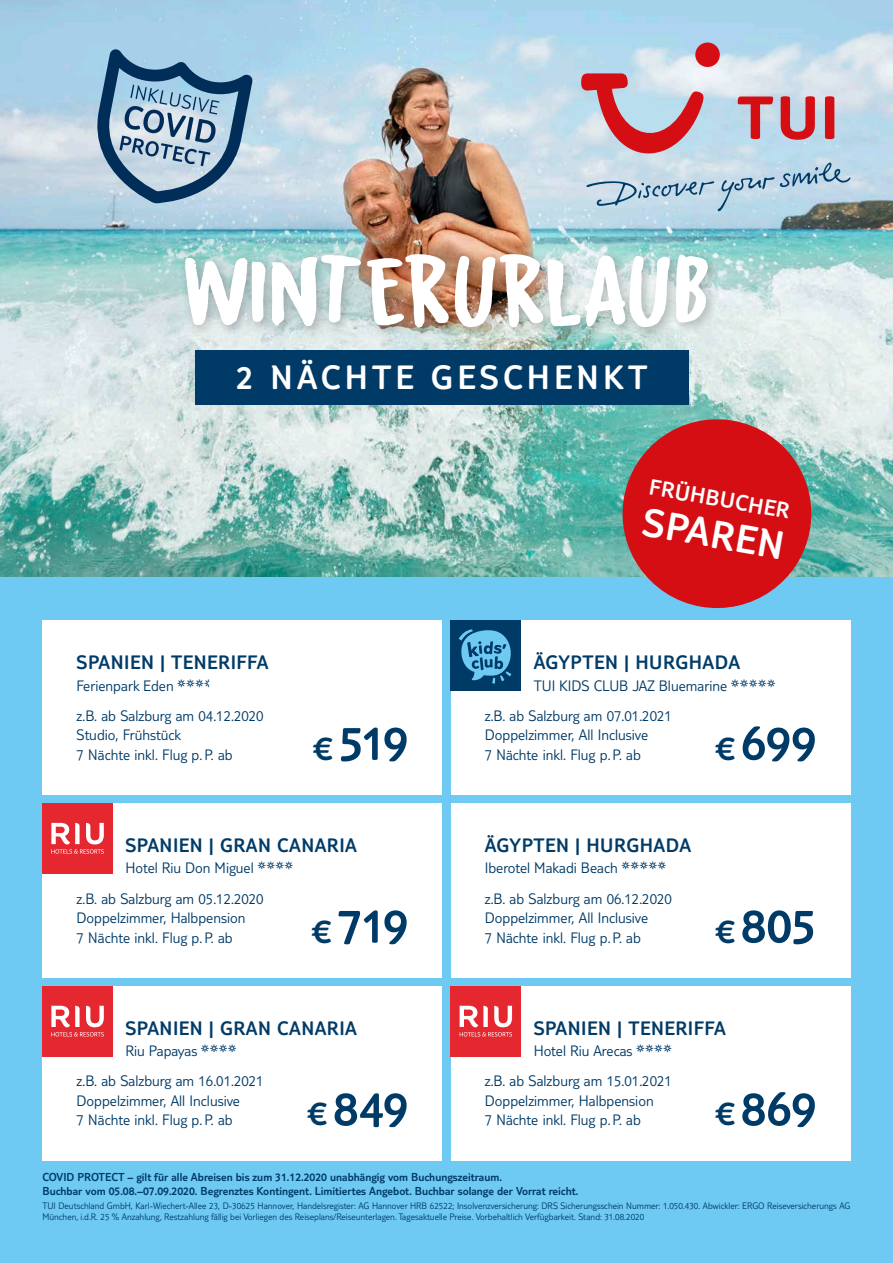
<style>
.page{position:relative;width:893px;height:1263px;background:#fff}
.page>*{position:absolute;margin:0;border:0;box-sizing:border-box;transform-origin:0 0}
.t1{font:300 51px "TUI Type";letter-spacing:-.01em;color:#003b68}
.t2{font:300 41.25px "TUI Type";color:#fff}
.t3{font:300 35.1px "TUI Type";letter-spacing:.12em;color:#fff}
.t4{font:300 22.95px "TUI Type";color:#fff}
.t5{font:300 20.25px "TUI Type";letter-spacing:.025em;color:#003b68}
.t6{font:300 15.75px/30.2px "TUI Type";color:#003b68}
.t7{font:300 12px/14.4px "TUI Type";color:#003b68}
.t8{font:300 9.75px/11.7px "TUI Type";color:#003b68}
.s1{font-size:35.7px}
</style>
<div class="page">
<img style="left:0;top:0;width:893px;height:578px">
<div style="left:179px;top:247px;width:542px;height:93px;background:#000;opacity:.2"></div>
<img style="left:185px;top:254px;width:523px;height:73px">
<div style="left:0;top:578px;width:893px;height:685px;background:#6ecaf3"></div>
<div style="left:695px;top:43px;width:25px;height:24px;background:#d40e13;border-radius:50%"></div>
<svg style="left:581px;top:73px;width:269px;height:138px;background:#c1bac7"></svg>
<div style="left:195px;top:350px;width:494px;height:54px;background:#003b68"></div>
<svg style="left:84px;top:43px;width:173px;height:166px;background:#8cabc2"></svg>
<div style="left:43px;top:620px;width:399px;height:175px;background:#fff"></div>
<div style="left:43px;top:986px;width:399px;height:174px;background:#fff"></div>
<div style="left:451px;top:620px;width:399px;height:175px;background:#fff"></div>
<div style="left:43px;top:803px;width:399px;height:174px;background:#fff"></div>
<div style="left:451px;top:986px;width:399px;height:174px;background:#fff"></div>
<div style="left:451px;top:803px;width:399px;height:174px;background:#fff"></div>
<div style="left:451px;top:620px;width:70px;height:70px;background:#003b68"></div>
<svg style="left:459px;top:629px;width:53px;height:54px"></svg>
<div style="left:43px;top:803px;width:70px;height:70px;background:#e52730"></div>
<svg style="left:51px;top:823px;width:53px;height:31px"></svg>
<div style="left:43px;top:986px;width:70px;height:70px;background:#e52730"></div>
<svg style="left:51px;top:1005px;width:53px;height:31px"></svg>
<div style="left:451px;top:986px;width:70px;height:70px;background:#e52730"></div>
<svg style="left:460px;top:1005px;width:52px;height:31px"></svg>
<svg style="left:615px;top:412px;width:204px;height:197px;background:#b9454a"></svg>
<h3 class="t3" style="left:236px;top:357px;width:413px">2 NÄCHTE GESCHENKT</h3>
<p class="t5" style="left:77px;top:651px;width:194px">SPANIEN | TENERIFFA</p>
<p class="t6" style="left:77px;top:670px;width:189px">Ferienpark Eden<br>z.B. ab Salzburg am 04.12.2020</p>
<p class="t6" style="left:77px;top:725px;width:158px;line-height:19.5px">Studio, Frühstück<br>7 Nächte inkl. Flug p.P. ab</p>
<h1 class="t1" style="left:313px;top:713px;width:97px"><span class="s1">€</span> 519</h1>
<p class="t5" style="left:125px;top:833px;width:233px">SPANIEN | GRAN CANARIA</p>
<p class="t6" style="left:77px;top:853px;width:219px;text-indent:49px">Hotel Riu Don Miguel ✔ z.B. ab Salzburg am 05.12.2020</p>
<p class="t6" style="left:77px;top:908px;width:170px;line-height:19.5px">Doppelzimmer, Halbpension<br>7 Nächte inkl. Flug p.P. ab</p>
<h1 class="t1" style="left:311px;top:896px;width:98px"><span class="s1">€</span> 719</h1>
<p class="t5" style="left:125px;top:1016px;width:233px">SPANIEN | GRAN CANARIA</p>
<p class="t6" style="left:77px;top:1036px;width:189px;text-indent:49px">Riu Papayas ✔<br>z.B. ab Salzburg am 16.01.2021</p>
<p class="t6" style="left:77px;top:1091px;width:165px;line-height:19.5px">Doppelzimmer, All Inclusive<br>7 Nächte inkl. Flug p.P. ab</p>
<h1 class="t1" style="left:307px;top:1079px;width:102px"><span class="s1">€</span> 849</h1>
<h3 class="t4" style="left:652px;top:474px;width:144px;rotate:10deg">FRÜHBUCHER</h3>
<h2 class="t2" style="left:647px;top:498px;width:144px;rotate:10deg">SPAREN</h2>
<p class="t5" style="left:534px;top:651px;width:208px">ÄGYPTEN | HURGHADA</p>
<p class="t6" style="left:485px;top:670px;width:244px;text-indent:49px">TUI KIDS CLUB JAZ Bluemarine z.B. ab Salzburg am 07.01.2021</p>
<p class="t6" style="left:485px;top:725px;width:165px;line-height:19.5px">Doppelzimmer, All Inclusive<br>7 Nächte inkl. Flug p.P. ab</p>
<h1 class="t1" style="left:715px;top:713px;width:103px"><span class="s1">€</span> 699</h1>
<p class="t5" style="left:485px;top:833px;width:208px">ÄGYPTEN | HURGHADA</p>
<p class="t6" style="left:485px;top:853px;width:189px">Iberotel Makadi Beach<br>z.B. ab Salzburg am 06.12.2020</p>
<p class="t6" style="left:485px;top:908px;width:165px;line-height:19.5px">Doppelzimmer, All Inclusive<br>7 Nächte inkl. Flug p.P. ab</p>
<h1 class="t1" style="left:715px;top:896px;width:103px"><span class="s1">€</span> 805</h1>
<p class="t5" style="left:534px;top:1016px;width:194px">SPANIEN | TENERIFFA</p>
<p class="t6" style="left:485px;top:1036px;width:189px;text-align:right">Hotel Riu Arecas ✔<br>z.B. ab Salzburg am 15.01.2021</p>
<p class="t6" style="left:485px;top:1091px;width:170px;line-height:19.5px">Doppelzimmer, Halbpension<br>7 Nächte inkl. Flug p.P. ab</p>
<h1 class="t1" style="left:715px;top:1079px;width:103px"><span class="s1">€</span> 869</h1>
<p class="t7" style="left:43px;top:1169px;width:537px">COVID PROTECT – gilt für alle Abreisen bis zum 31.12.2020 unabhängig vom Buchungszeitraum.<br>Buchbar vom 05.08.–07.09.2020. Begrenztes Kontingent. Limitiertes Angebot. Buchbar solange der Vorrat reicht.</p>
<p class="t8" style="left:43px;top:1199px;width:809px">TUI Deutschland GmbH, Karl-Wiechert-Allee 23, D-30625 Hannover, Handelsregister: AG Hannover HRB 62522; Insolvenzversicherung: DRS Sicherungsschein Nummer: 1.050.430. Abwickler: ERGO Reiseversicherungs AG<br>München, i.d.R. 25 % Anzahlung, Restzahlung fällig bei Vorliegen des Reiseplans/Reiseunterlagen. Tagesaktuelle Preise. Vorbehaltlich Verfügbarkeit. Stand: 31.08.2020</p>
</div>
